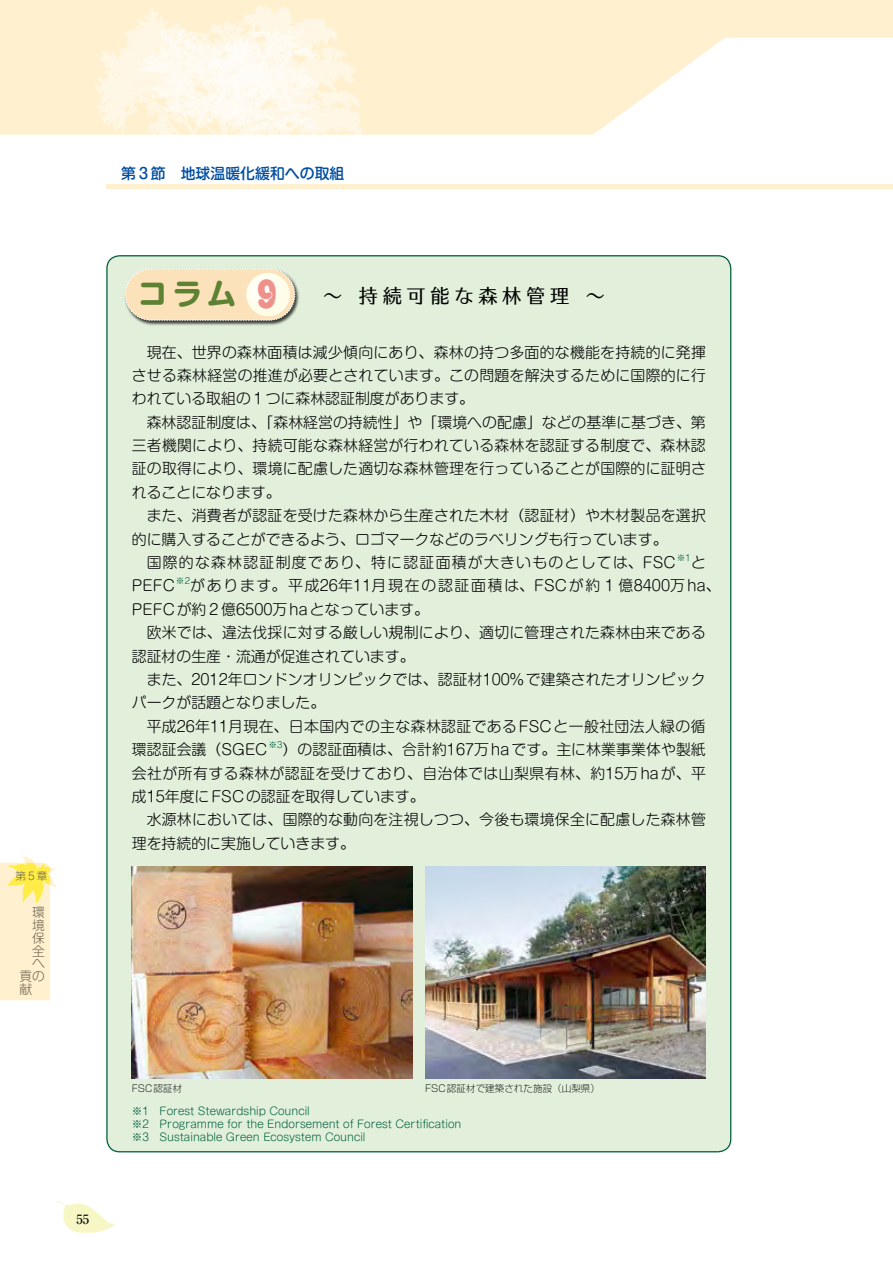
<style>
.page{position:relative;width:893px;height:1263px;background:#fff}
.page>*{position:absolute;margin:0;border:0;box-sizing:border-box;transform-origin:0 0}
.t1{font:34.05px "Tunnel Min Tightline";color:#f0908a;scale:.9 1}
.t2{font:700 29.7px "Shin M Go Pr 6 N";color:#5e8234}
.t3{font:19.2px "UD Typos 510 Std";letter-spacing:.25em;color:#000}
.t4{font:300 14.85px/23.4px "Shin M Go Pr 6 N";letter-spacing:.015em;color:#000}
.t5{font:300 14.85px "Shin M Go Pr 6 N";letter-spacing:.085em;color:#000}
.t6{font:500 14.85px "Shin M Go Pr 6 N";color:#004ea2}
.t7{font:300 12.75px "Shin M Go Pr 6 N";color:#706550}
.t8{font:500 12.75px "Ryumin Pr 6 N";color:#000}
.t9{font:300 10.65px/12.8px "Shin M Go Pr 6 N";color:#005e3c}
.t10{font:300 10.65px "Shin M Go Pr 6 N";color:#706550}
.t11{font:300 expanded 9.6px "Shin Go Pr 6 N";color:#000}
.t12{font:300 8.7px "Shin M Go Pr 6 N";color:#005e3c}
</style>
<div class="page">
<svg style="left:0;top:854px;width:57px;height:146px"></svg>
<svg style="left:56px;top:1201px;width:59px;height:32px"></svg>
<hr style="left:106px;top:185px;width:787px;height:4px;background:#fff1cf">
<svg style="left:0;top:0;width:893px;height:135px;fill:#fff1cf"></svg>
<svg style="left:93px;top:4px;width:270px;height:131px"></svg>
<div style="left:107px;top:256px;width:624px;height:896px;background:#e1efdb;border-radius:13px"></div>
<img style="left:125px;top:270px;width:174px;height:56px">
<div style="left:125px;top:269px;width:170px;height:51px;background:#fce2ba;border-radius:26px"></div>
<div style="left:125px;top:268px;width:170px;height:53px;border:1px dashed #fff;border-radius:26px"></div>
<svg style="left:246px;top:273px;width:44px;height:43px"></svg>
<img style="left:132px;top:866px;width:280px;height:213px">
<img style="left:425px;top:866px;width:281px;height:213px">
<p class="t6" style="left:121px;top:161px;width:225px">第３節　地球温暖化緩和への取組</p>
<p class="t10" style="left:15px;top:867px;width:33px">第５章</p>
<p class="t7" style="left:32px;top:902px;width:14px">環</p>
<p class="t7" style="left:32px;top:915px;width:14px">境</p>
<p class="t7" style="left:32px;top:928px;width:14px">保</p>
<p class="t7" style="left:32px;top:940px;width:14px">全</p>
<p class="t7" style="left:32px;top:953px;width:14px">へ</p>
<p class="t7" style="left:19px;top:966px;width:26px">貢の</p>
<p class="t7" style="left:19px;top:979px;width:14px">献</p>
<p class="t8" style="left:77px;top:1210px;width:14px">55</p>
<h1 class="t1" style="left:257px;top:269px;width:24px">9</h1>
<h2 class="t2" style="left:138px;top:269px;width:100px">コラム</h2>
<p class="t3" style="left:227px;top:279px;width:379px">　　　　～ 持続可能な森林管理 ～</p>
<p class="t4" style="left:132px;top:339px;width:576px;text-align:justify;text-indent:15px">現在、世界の森林面積は減少傾向にあり、森林の持つ多面的な機能を持続的に発揮させる森林経営の推進が必要とされています。この問題を解決するために国際的に行われている取組の１つに森林認証制度があります。</p>
<p class="t4" style="left:132px;top:409px;width:576px;text-align:justify;text-indent:15px">森林認証制度は、「森林経営の持続性」や「環境への配慮」などの基準に基づき、第三者機関により、持続可能な森林経営が行われている森林を認証する制度で、森林認証の取得により、環境に配慮した適切な森林管理を行っていることが国際的に証明されることになります。</p>
<p class="t4" style="left:147px;top:503px;width:561px">また、消費者が認証を受けた森林から生産された木材（認証材）や木材製品を選択</p>
<p class="t4" style="left:132px;top:526px;width:537px">的に購入することができるよう、ロゴマークなどのラベリングも行っています。</p>
<p class="t5" style="left:147px;top:550px;width:530px">国際的な森林認証制度であり、特に認証面積が大きいものとしては、FSC</p>
<p class="t12" style="left:677px;top:550px;width:16px">※1</p>
<p class="t4" style="left:691px;top:550px;width:16px">と</p>
<p class="t4" style="left:132px;top:573px;width:44px">PEFC</p>
<p class="t12" style="left:176px;top:574px;width:16px">※2</p>
<p class="t4" style="left:132px;top:573px;width:590px;text-indent:58px">があります。平成26年11月現在の認証面積は、FSCが約１億8400万ha、<br>PEFCが約２億6500万haとなっています。</p>
<p class="t4" style="left:132px;top:620px;width:576px;text-indent:15px">欧米では、違法伐採に対する厳しい規制により、適切に管理された森林由来である認証材の生産・流通が促進されています。</p>
<p class="t4" style="left:132px;top:667px;width:575px;text-indent:15px">また、2012年ロンドンオリンピックでは、認証材100%で建築されたオリンピックパークが話題となりました。</p>
<p class="t4" style="left:132px;top:713px;width:575px;text-indent:15px">平成26年11月現在、日本国内での主な森林認証であるFSCと一般社団法人緑の循環認証会議（SGEC</p>
<p class="t12" style="left:269px;top:737px;width:15px">※3</p>
<p class="t4" style="left:132px;top:737px;width:576px;text-align:justify;text-indent:151px">）の認証面積は、合計約167万haです。主に林業事業体や製紙会社が所有する森林が認証を受けており、自治体では山梨県有林、約15万haが、平成15年度にFSCの認証を取得しています。</p>
<p class="t4" style="left:132px;top:807px;width:576px;text-indent:15px">水源林においては、国際的な動向を注視しつつ、今後も環境保全に配慮した森林管理を持続的に実施していきます。</p>
<p class="t11" style="left:132px;top:1080px;width:52px">FSC認証材</p>
<p class="t11" style="left:425px;top:1080px;width:176px">FSC認証材で建築された施設（山梨県）</p>
<p class="t9" style="left:132px;top:1104px;width:331px">※1　Forest Stewardship Council<br>※2　Programme for the Endorsement of Forest Certification ※3　Sustainable Green Ecosystem Council</p>
</div>
